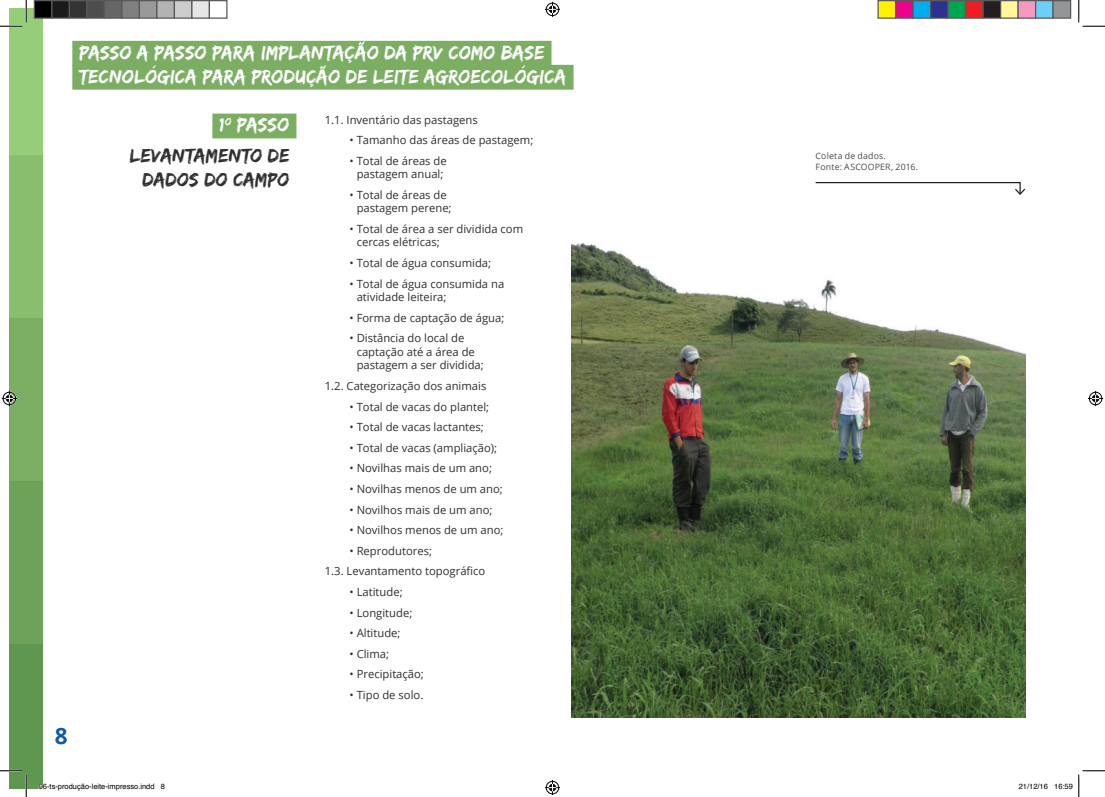
<style>
.page{position:relative;width:1105px;height:797px;background:#fff}
.page>*{position:absolute;margin:0;border:0;box-sizing:border-box;transform-origin:0 0}
.t1{font:700 22.5px "Open Sans";color:#1359a4}
.t2{font:20px/24px "Edo";letter-spacing:.01em;color:#fff}
.t3{font:20px/24px "Edo";letter-spacing:.005em;color:#312f30;text-align:right}
.t4{font:11.25px/13.5px "Open Sans";color:#312f30}
.t5{font:8.75px/10.5px "Open Sans";letter-spacing:.02em;color:#4b4c4d}
.t6{font:7.5px "Helvetica";color:#000}
</style>
<div class="page">
<div style="left:9px;top:643px;width:34px;height:145px;background:#5f9751"></div>
<div style="left:9px;top:480px;width:34px;height:163px;background:#6ea259"></div>
<div style="left:9px;top:318px;width:34px;height:162px;background:#7bae63"></div>
<div style="left:9px;top:155px;width:34px;height:163px;background:#89be6f"></div>
<div style="left:9px;top:9px;width:34px;height:146px;background:#96cd79"></div>
<div style="left:72px;top:41px;width:479px;height:25px;background:#7bae63"></div>
<div style="left:72px;top:65px;width:502px;height:25px;background:#7bae63"></div>
<div style="left:212px;top:114px;width:84px;height:24px;background:#7bae63"></div>
<img style="left:571px;top:243px;width:454px;height:474px">
<svg style="left:815px;top:182px;width:210px;height:13px"></svg>
<svg style="left:0;top:0;width:27px;height:27px"></svg>
<svg style="left:0;top:770px;width:27px;height:27px"></svg>
<svg style="left:1078px;top:0;width:27px;height:27px"></svg>
<svg style="left:545px;top:2px;width:15px;height:15px"></svg>
<svg style="left:545px;top:780px;width:15px;height:15px"></svg>
<svg style="left:2px;top:391px;width:15px;height:15px"></svg>
<svg style="left:1088px;top:391px;width:15px;height:15px"></svg>
<div style="left:34px;top:1px;width:18px;height:17px;background:#000"></div>
<div style="left:34px;top:0;width:18px;height:19px;border:1px solid #595959"></div>
<div style="left:52px;top:1px;width:17px;height:17px;background:#1a1a1a"></div>
<div style="left:51px;top:0;width:19px;height:19px;border:1px solid #595959"></div>
<div style="left:69px;top:1px;width:18px;height:17px;background:#333"></div>
<div style="left:69px;top:0;width:19px;height:19px;border:1px solid #595959"></div>
<div style="left:87px;top:1px;width:17px;height:17px;background:#4d4d4d"></div>
<div style="left:86px;top:0;width:19px;height:19px;border:1px solid #595959"></div>
<div style="left:104px;top:1px;width:18px;height:17px;background:#666"></div>
<div style="left:104px;top:0;width:18px;height:19px;border:1px solid #595959"></div>
<div style="left:122px;top:1px;width:17px;height:17px;background:#808080"></div>
<div style="left:121px;top:0;width:19px;height:19px;border:1px solid #595959"></div>
<div style="left:139px;top:1px;width:18px;height:17px;background:#999"></div>
<div style="left:139px;top:0;width:19px;height:19px;border:1px solid #595959"></div>
<div style="left:157px;top:1px;width:17px;height:17px;background:#b3b3b3"></div>
<div style="left:156px;top:0;width:19px;height:19px;border:1px solid #595959"></div>
<div style="left:174px;top:1px;width:18px;height:17px;background:#ccc"></div>
<div style="left:174px;top:0;width:18px;height:19px;border:1px solid #595959"></div>
<div style="left:192px;top:1px;width:17px;height:17px;background:#e6e6e6"></div>
<div style="left:191px;top:0;width:19px;height:19px;border:1px solid #595959"></div>
<div style="left:209px;top:0;width:19px;height:19px;border:1px solid #595959"></div>
<div style="left:878px;top:1px;width:17px;height:17px;background:#fff101"></div>
<div style="left:877px;top:0;width:19px;height:19px;border:1px solid #595959"></div>
<div style="left:895px;top:1px;width:18px;height:17px;background:#ed028c"></div>
<div style="left:895px;top:0;width:19px;height:19px;border:1px solid #595959"></div>
<div style="left:913px;top:1px;width:17px;height:17px;background:#00aeef"></div>
<div style="left:912px;top:0;width:19px;height:19px;border:1px solid #595959"></div>
<div style="left:930px;top:1px;width:18px;height:17px;background:#2e3092"></div>
<div style="left:930px;top:0;width:19px;height:19px;border:1px solid #595959"></div>
<div style="left:948px;top:1px;width:17px;height:17px;background:#00a54f"></div>
<div style="left:947px;top:0;width:19px;height:19px;border:1px solid #595959"></div>
<div style="left:965px;top:1px;width:18px;height:17px;background:#ee1d23"></div>
<div style="left:965px;top:0;width:19px;height:19px;border:1px solid #595959"></div>
<div style="left:983px;top:1px;width:17px;height:17px;background:#231f20"></div>
<div style="left:982px;top:0;width:19px;height:19px;border:1px solid #595959"></div>
<div style="left:1000px;top:1px;width:18px;height:17px;background:#fff79a"></div>
<div style="left:1000px;top:0;width:19px;height:19px;border:1px solid #595959"></div>
<div style="left:1018px;top:1px;width:17px;height:17px;background:#f499c2"></div>
<div style="left:1017px;top:0;width:19px;height:19px;border:1px solid #595959"></div>
<div style="left:1035px;top:1px;width:18px;height:17px;background:#6bcff6"></div>
<div style="left:1035px;top:0;width:19px;height:19px;border:1px solid #595959"></div>
<div style="left:1053px;top:1px;width:17px;height:17px;background:#939598"></div>
<div style="left:1052px;top:0;width:19px;height:19px;border:1px solid #595959"></div>
<svg style="left:38px;top:783px;width:5px;height:6px"></svg>
<svg style="left:1078px;top:770px;width:27px;height:27px"></svg>
<h1 class="t1" style="left:55px;top:719px;width:14px">8</h1>
<h2 class="t2" style="left:79px;top:39px;width:489px">PASSO A PASSO PARA IMPLANTAÇÃO DA PRV COMO BASE<br>TECNOLÓGICA PARA PRODUÇÃO DE LEITE AGROECOLÓGICA</h2>
<h2 class="t2" style="left:219px;top:112px;width:71px">1º PASSO</h2>
<h2 class="t3" style="left:130px;top:143px;width:161px">LEVANTAMENTO DE<br>DADOS DO CAMPO</h2>
<p class="t4" style="left:325px;top:112px;width:155px">1.1. Inventário das pastagens</p>
<p class="t4" style="left:350px;top:133px;width:185px">• Tamanho das áreas de pastagem;</p>
<p class="t4" style="left:350px;top:153px;width:99px;text-align:center">• Total de áreas de pastagem anual;</p>
<p class="t4" style="left:357px;top:188px;width:96px;text-indent:-7px">• Total de áreas de pastagem perene;</p>
<p class="t4" style="left:357px;top:222px;width:168px;text-indent:-7px">• Total de área a ser dividida com cercas elétricas;</p>
<p class="t4" style="left:350px;top:256px;width:143px">• Total de água consumida;</p>
<p class="t4" style="left:357px;top:276px;width:149px;text-indent:-7px">• Total de água consumida na atividade leiteira;</p>
<p class="t4" style="left:350px;top:310px;width:156px">• Forma de captação de água;</p>
<p class="t4" style="left:357px;top:331px;width:129px;text-indent:-7px">• Distância do local de captação até a área de pastagem a ser dividida;</p>
<p class="t4" style="left:325px;top:379px;width:163px">1.2. Categorização dos animais</p>
<p class="t4" style="left:350px;top:399px;width:141px">• Total de vacas do plantel;</p>
<p class="t4" style="left:350px;top:420px;width:136px">• Total de vacas lactantes;</p>
<p class="t4" style="left:350px;top:440px;width:149px">• Total de vacas (ampliação);</p>
<p class="t4" style="left:350px;top:461px;width:144px">• Novilhas mais de um ano;</p>
<p class="t4" style="left:350px;top:482px;width:155px">• Novilhas menos de um ano;</p>
<p class="t4" style="left:350px;top:502px;width:144px">• Novilhos mais de um ano;</p>
<p class="t4" style="left:350px;top:523px;width:155px">• Novilhos menos de um ano;</p>
<p class="t4" style="left:325px;top:540px;width:162px;line-height:20.6px;text-indent:25px">• Reprodutores;<br>1.3. Levantamento topográfico</p>
<p class="t4" style="left:350px;top:584px;width:55px">• Latitude;</p>
<p class="t4" style="left:350px;top:605px;width:64px">• Longitude;</p>
<p class="t4" style="left:350px;top:626px;width:52px">• Altitude;</p>
<p class="t4" style="left:350px;top:646px;width:41px">• Clima;</p>
<p class="t4" style="left:350px;top:667px;width:76px">• Precipitação;</p>
<p class="t4" style="left:350px;top:687px;width:75px">• Tipo de solo.</p>
<p class="t5" style="left:816px;top:151px;width:104px">Coleta de dados.<br>Fonte: ASCOOPER, 2016.</p>
<p class="t6" style="left:39px;top:781px;width:128px">06-ts-produção-leite-impresso.indd 8</p>
<p class="t6" style="left:1019px;top:781px;width:56px">21/12/16 16:59</p>
</div>
